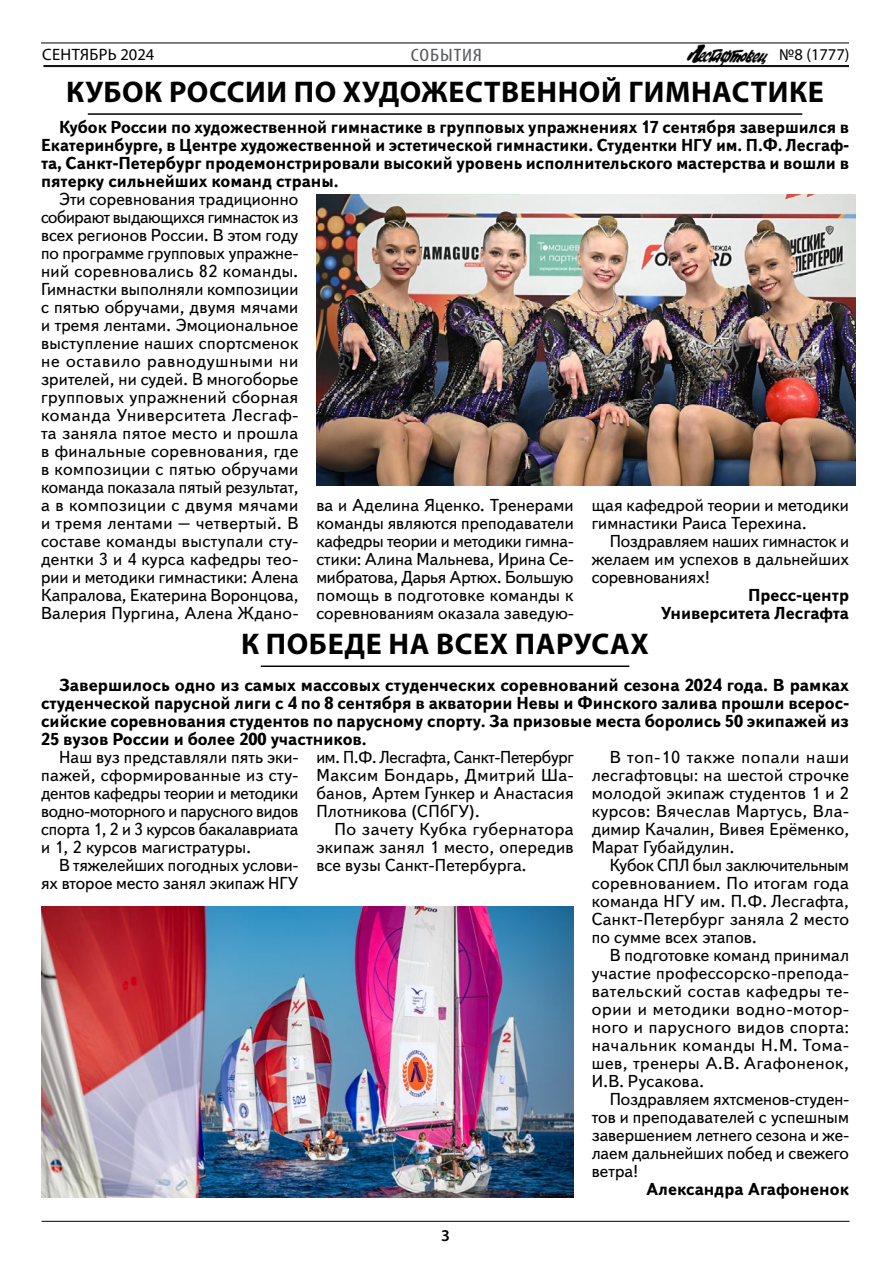
<style>
.page{position:relative;width:893px;height:1263px;background:#fff}
.page>*{position:absolute;margin:0;border:0;box-sizing:border-box;transform-origin:0 0}
.t1{font:700 30px "Myriad Pro";letter-spacing:.02em;color:#000}
.t2{font:condensed 18px "Myriad Pro";letter-spacing:.045em;color:#58595b;scale:1.2 1}
.t3{font:17.25px/18px "Text";letter-spacing:.01em;color:#000;text-align:justify}
.t4{font:700 17.25px/18px "Text";color:#000;text-align:justify}
.t5{font:16.5px "Myriad Pro";letter-spacing:.015em;color:#000}
.t6{font:600 16.5px "Myriad Pro";color:#000}
</style>
<div class="page">
<img style="left:687px;top:44px;width:81px;height:21px">
<hr style="left:43px;top:65px;width:806px;height:1px;background:#000">
<hr style="left:43px;top:66px;width:806px;height:1px;background:#000">
<hr style="left:41px;top:43px;width:808px;height:1px;background:#000">
<hr style="left:42px;top:1221px;width:807px;height:1px;background:#000">
<hr style="left:88px;top:113px;width:714px;height:2px;background:#000">
<hr style="left:261px;top:665px;width:368px;height:2px;background:#000">
<img style="left:316px;top:195px;width:540px;height:290px">
<img style="left:42px;top:906px;width:532px;height:291px">
<p class="t5" style="left:42px;top:44px;width:114px">СЕНТЯБРЬ 2024</p>
<p class="t5" style="left:779px;top:44px;width:72px">№8 (1777)</p>
<p class="t2" style="left:411px;top:44px;width:61px">СОБЫТИЯ</p>
<h1 class="t1" style="left:66px;top:72px;width:759px">КУБОК РОССИИ ПО ХУДОЖЕСТВЕННОЙ ГИМНАСТИКЕ</h1>
<p class="t4" style="left:41px;top:119px;width:809px;text-indent:18px">Кубок России по художественной гимнастике в групповых упражнениях 17 сентября завершился в Екатеринбурге, в Центре художественной и эстетической гимнастики. Студентки НГУ им. П.Ф. Лесгаф&shy;та, Санкт-Петербург продемонстрировали высокий уровень исполнительского мастерства и вошли в пятерку сильнейших команд страны.</p>
<p class="t3" style="left:41px;top:191px;width:259px;text-indent:18px">Эти соревнования традиционно собирают выдающихся гимнасток из всех регионов России. В этом году по программе групповых упражне&shy;ний соревновались 82 команды.<br>Гимнастки выполняли композиции с пятью обручами, двумя мячами и тремя лентами. Эмоциональное выступление наших спортсменок не оставило равнодушными ни зрителей, ни судей. В многоборье групповых упражнений сборная команда Университета Лесгаф&shy;та заняла пятое место и прошла в финальные соревнования, где в композиции с пятью обручами команда показала пятый результат, а в композиции с двумя мячами и тремя лентами – четвертый. В составе команды выступали сту&shy;дентки 3 и 4 курса кафедры тео&shy;рии и методики гимнастики: Алена Капралова, Екатерина Воронцова, Валерия Пургина, Алена Ждано-</p>
<p class="t3" style="left:316px;top:497px;width:259px">ва и Аделина Яценко. Тренерами команды являются преподаватели кафедры теории и методики гимна&shy;стики: Алина Мальнева, Ирина Се&shy;мибратова, Дарья Артюх. Большую помощь в подготовке команды к соревнованиям оказала заведую-</p>
<p class="t3" style="left:592px;top:497px;width:259px">щая кафедрой теории и методики гимнастики Раиса Терехина.</p>
<p class="t3" style="left:592px;top:533px;width:259px;text-indent:18px">Поздравляем наших гимнасток и желаем им успехов в дальнейших соревнованиях!</p>
<p class="t4" style="left:661px;top:587px;width:190px;text-align:right">Пресс-центр<br>Университета Лесгафта</p>
<h1 class="t1" style="left:241px;top:624px;width:409px">К ПОБЕДЕ НА ВСЕХ ПАРУСАХ</h1>
<p class="t4" style="left:41px;top:677px;width:809px;text-indent:18px">Завершилось одно из самых массовых студенческих соревнований сезона 2024 года. В рамках студенческой парусной лиги с 4 по 8 сентября в акватории Невы и Финского залива прошли всерос&shy;сийские соревнования студентов по парусному спорту. За призовые места боролись 50 экипажей из 25 вузов России и более 200 участников.</p>
<p class="t3" style="left:41px;top:749px;width:259px;text-indent:18px">Наш вуз представляли пять эки&shy;пажей, сформированные из сту&shy;дентов кафедры теории и методики водно-моторного и парусного видов спорта 1, 2 и 3 курсов бакалавриата и 1, 2 курсов магистратуры.</p>
<p class="t3" style="left:41px;top:857px;width:259px;text-align:right">В тяжелейших погодных услови&shy;ях второе место занял экипаж НГУ</p>
<p class="t3" style="left:316px;top:749px;width:259px">им. П.Ф.Лесгафта, Санкт-Петербург Максим Бондарь, Дмитрий Ша&shy;банов, Артем Гункер и Анастасия Плотникова (СПбГУ).</p>
<p class="t3" style="left:316px;top:821px;width:259px;text-indent:18px">По зачету Кубка губернатора экипаж занял 1 место, опередив все вузы Санкт-Петербурга.</p>
<p class="t3" style="left:592px;top:749px;width:259px;text-indent:18px">В топ-10 также попали наши лесгафтовцы: на шестой строчке молодой экипаж студентов 1 и 2 курсов: Вячеслав Мартусь, Вла&shy;димир Качалин, Вивея Ерёменко, Марат Губайдулин.</p>
<p class="t3" style="left:592px;top:857px;width:259px;text-indent:18px">Кубок СПЛ был заключительным соревнованием. По итогам года команда НГУ им. П.Ф. Лесгафта, Санкт-Петербург заняла 2 место по сумме всех этапов.</p>
<p class="t3" style="left:592px;top:947px;width:259px;text-indent:18px">В подготовке команд принимал участие профессорско-препода&shy;вательский состав кафедры те&shy;ории и методики водно-мотор&shy;ного и парусного видов спорта: начальник команды Н.М. Тома&shy;шев, тренеры А.В. Агафоненок, И.В. Русакова.</p>
<p class="t3" style="left:592px;top:1091px;width:259px;text-indent:18px">Поздравляем яхтсменов-студен&shy;тов и преподавателей с успешным завершением летнего сезона и же&shy;лаем дальнейших побед и свежего ветра!</p>
<p class="t4" style="left:646px;top:1181px;width:204px">Александра Агафоненок</p>
<p class="t6" style="left:441px;top:1225px;width:10px">3</p>
</div>
